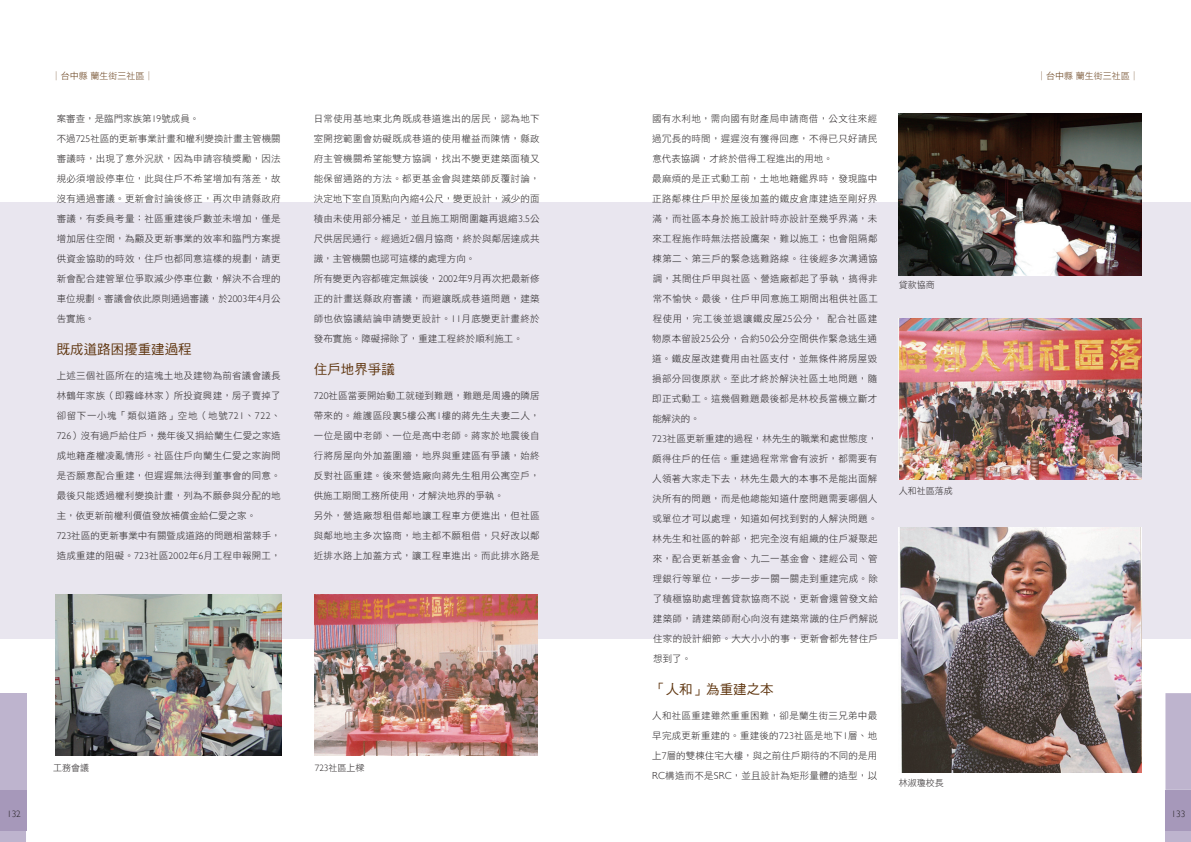
<style>
.page{position:relative;width:1191px;height:842px;background:#fff}
.page>*{position:absolute;margin:0;border:0;box-sizing:border-box;transform-origin:0 0}
.t1{font:13.5px "DF Hei Std W5";color:#603711}
.t2{font:9.5px/20px "DF Hei Std W3";letter-spacing:.03em;color:#231f20}
.t3{font:300 9.2px "Gill Sans";color:#231f20}
.t4{font:9px "DF Hei Std W3";color:#231f20}
.t5{font:9px "DF Hei Std W3";color:#603711}
.s1{font-family:"Gill Sans";font-weight:300;font-size:9.7px}
.s2{font-family:"Gill Sans";font-weight:300;font-size:10.2px}
.s3{font-family:"Gill Sans";font-weight:300;font-size:9.2px}
</style>
<div class="page">
<div style="left:0;top:203px;width:1191px;height:436px;background:#e9e6ef"></div>
<div style="left:0;top:693px;width:26px;height:97px;background:#beb4ce"></div>
<svg style="left:0;top:830px;width:26px;height:12px"></svg>
<div style="left:0;top:790px;width:26px;height:40px;background:#a698ba"></div>
<div style="left:1165px;top:693px;width:26px;height:97px;background:#beb4ce"></div>
<div style="left:1165px;top:830px;width:26px;height:12px;background:#beb4ce"></div>
<div style="left:1165px;top:790px;width:26px;height:40px;background:#a698ba"></div>
<img style="left:899px;top:527px;width:242px;height:245px">
<img style="left:899px;top:113px;width:242px;height:162px">
<img style="left:899px;top:318px;width:242px;height:161px">
<img style="left:56px;top:594px;width:226px;height:161px">
<img style="left:315px;top:594px;width:223px;height:161px">
<p class="t5" style="left:52px;top:71px;width:103px">│台中縣蘭生街三社區│</p>
<p class="t5" style="left:1037px;top:71px;width:103px">│台中縣蘭生街三社區│</p>
<p class="t2" style="left:57px;top:108px;width:225px">案審查，是臨門家族第<span class="s1">19</span>號成員。<br>不過<span class="s1">725</span>社區的更新事業計畫和權利變換計畫主管機關審議時，出現了意外況狀，因為申請容積獎勵，因法規必須增設停車位，此與住戶不希望增加有落差，故沒有通過審議。更新會討論後修正，再次申請縣政府審議，有委員考量：社區重建後戶數並未增加，僅是增加居住空間，為顧及更新事業的效率和臨門方案提供資金協助的時效，住戶也都同意這樣的規劃，請更新會配合建管單位爭取減少停車位數，解決不合理的車位規劃。審議會依此原則通過審議，於<span class="s1">2003</span>年<span class="s1">4</span>月公告實施。</p>
<h1 class="t1" style="left:57px;top:341px;width:136px">既成道路困擾重建過程</h1>
<p class="t2" style="left:57px;top:366px;width:225px">上述三個社區所在的這塊土地及建物為前省議會議長林鶴年家族（即霧峰林家）所投資興建，房子賣掉了卻留下一小塊「類似道路」空地（地號<span class="s1">721</span>、<span class="s1">722</span>、<br><span class="s1">726</span>）沒有過戶給住戶，幾年後又捐給蘭生仁愛之家造成地籍產權凌亂情形。社區住戶向蘭生仁愛之家詢問是否願意配合重建，但遲遲無法得到董事會的同意。最後只能透過權利變換計畫，列為不願參與分配的地主，依更新前權利價值發放補償金給仁愛之家。<br><span class="s1">723</span>社區的更新事業中有關暨成道路的問題相當棘手，造成重建的阻礙。<span class="s1">723</span>社區<span class="s1">2002</span>年<span class="s1">6</span>月工程申報開工，</p>
<p class="t2" style="left:652px;top:108px;width:227px">國有水利地，需向國有財產局申請商借，公文往來經過冗長的時間，遲遲沒有獲得回應，不得已只好請民意代表協調，才終於借得工程進出的用地。<br>最麻煩的是正式動工前，土地地籍鑑界時，發現臨中正路鄰棟住戶甲於屋後加蓋的鐵皮倉庫建造至剛好界滿，而社區本身於施工設計時亦設計至幾乎界滿，未來工程施作時無法搭設鷹架，難以施工；也會阻隔鄰棟第二、第三戶的緊急逃難路線。往後經多次溝通協調，其間住戶甲與社區、營造廠都起了爭執，搞得非常不愉快。最後，住戶甲同意施工期間出租供社區工程使用，完工後並退讓鐵皮屋<span class="s1">25</span>公分，配合社區建物原本留設<span class="s1">25</span>公分，合約<span class="s1">50</span>公分空間供作緊急逃生通道。鐵皮屋改建費用由社區支付，並無條件將房屋毀損部分回復原狀。至此才終於解決社區土地問題，隨即正式動工。這幾個難題最後都是林校長當機立斷才能解決的。<br><span class="s1">723</span>社區更新重建的過程，林先生的職業和處世態度，頗得住戶的任信。重建過程常常會有波折，都需要有人領著大家走下去，林先生最大的本事不是能出面解決所有的問題，而是他總能知道什麼問題需要哪個人或單位才可以處理，知道如何找到對的人解決問題。林先生和社區的幹部，把完全沒有組織的住戶凝聚起來，配合更新基金會、九二一基金會、建經公司、管理銀行等單位，一步一步一關一關走到重建完成。除了積極協助處理舊貸款協商不說，更新會還曾發文給建築師，請建築師耐心向沒有建築常識的住戶們解說住家的設計細節。大大小小的事，更新會都先替住戶想到了。</p>
<h1 class="t1" style="left:652px;top:681px;width:123px">「人和」為重建之本</h1>
<p class="t2" style="left:652px;top:706px;width:226px;text-align:justify">人和社區重建雖然重重困難，卻是蘭生街三兄弟中最早完成更新重建的。重建後的<span class="s1">723</span>社區是地下<span class="s1">1</span>層、地上<span class="s1">7</span>層的雙棟住宅大樓，與之前住戶期待的不同的是用<span class="s2">RC</span>構造而不是<span class="s2">SRC</span>，並且設計為矩形量體的造型，以</p>
<p class="t2" style="left:314px;top:108px;width:227px">日常使用基地東北角既成巷道進出的居民，認為地下室開挖範圍會妨礙既成巷道的使用權益而陳情，縣政府主管機關希望能雙方協調，找出不變更建築面積又能保留通路的方法。都更基金會與建築師反覆討論，決定地下室自頂點向內縮<span class="s1">4</span>公尺，變更設計，減少的面積由未使用部分補足，並且施工期間圍籬再退縮<span class="s1">3</span><span class="s2">.</span><span class="s1">5</span>公尺供居民通行。經過近<span class="s1">2</span>個月協商，終於與鄰居達成共識，主管機關也認可這樣的處理方向。<br>所有變更內容都確定無誤後，<span class="s1">2002</span>年<span class="s1">9</span>月再次把最新修正的計畫送縣政府審議，而避讓既成巷道問題，建築師也依協議結論申請變更設計。<span class="s1">11</span>月底變更計畫終於發布實施。障礙掃除了，重建工程終於順利施工。</p>
<h1 class="t1" style="left:314px;top:361px;width:82px">住戶地界爭議</h1>
<p class="t2" style="left:314px;top:386px;width:227px"><span class="s1">720</span>社區當要開始動工就碰到難題，難題是周邊的隣居帶來的。維護區段裏<span class="s1">5</span>樓公寓<span class="s1">1</span>樓的蔣先生夫妻二人，一位是國中老師、一位是高中老師。蔣家於地震後自行將房屋向外加蓋圍牆，地界與重建區有爭議，始終反對社區重建。後來營造廠向蔣先生租用公寓空戶，供施工期間工務所使用，才解決地界的爭執。<br>另外，營造廠想租借鄰地讓工程車方便進出，但社區與鄰地地主多次協商，地主都不願租借，只好改以鄰近排水路上加蓋方式，讓工程車進出。而此排水路是</p>
<p class="t4" style="left:899px;top:280px;width:37px">貸款協商</p>
<p class="t4" style="left:899px;top:486px;width:55px">人和社區落成</p>
<p class="t4" style="left:53px;top:763px;width:37px">工務會議</p>
<p class="t4" style="left:315px;top:763px;width:51px"><span class="s3">723</span>社區上樑</p>
<p class="t4" style="left:899px;top:778px;width:46px">林淑瓊校長</p>
<p class="t3" style="left:7px;top:809px;width:15px">132</p>
<p class="t3" style="left:1171px;top:808px;width:15px">133</p>
</div>
